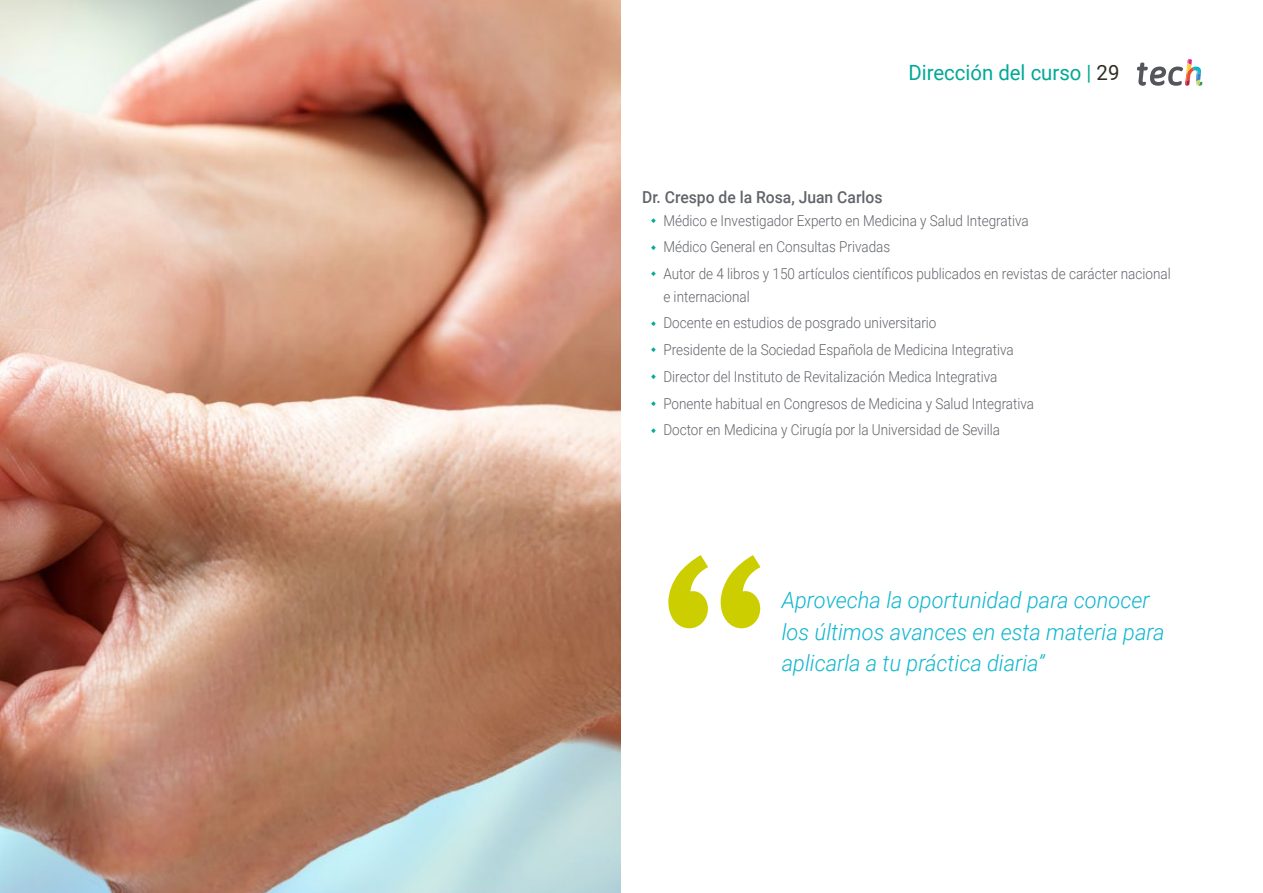
<style>
.page{position:relative;width:1263px;height:893px;background:#fff}
.page>*{position:absolute;margin:0;border:0;box-sizing:border-box;transform-origin:0 0}
.t1{font:italic 300 22.5px/31.5px "Roboto";color:#0fb6cf}
.t2{font:21px "Roboto";color:#00a996}
.t3{font:500 16.5px "Roboto";color:#61646a;scale:.95 1}
.t4{font:300 15px/26.7px "Roboto";color:#61646a;scale:.9 1}
.s1{color:#312e20}
</style>
<div class="page">
<img style="left:0;top:0;width:621px;height:893px">
<svg style="left:1137px;top:59px;width:65px;height:27px"></svg>
<svg style="left:668px;top:555px;width:92px;height:73px"></svg>
<h2 class="t2" style="left:908px;top:57px;width:213px">Dirección del curso | <span class="s1">29</span></h2>
<p class="t3" style="left:642px;top:186px;width:255px">Dr. Crespo de la Rosa, Juan Carlos</p>
<p class="t4" style="left:663px;top:206px;width:565px">Médico e Investigador Experto en Medicina y Salud Integrativa<br>Médico General en Consultas Privadas<br>Autor de 4 libros y 150 artículos científicos publicados en revistas de carácter nacional</p>
<p class="t4" style="left:663px;top:282px;width:413px">e internacional<br>Docente en estudios de posgrado universitario<br>Presidente de la Sociedad Española de Medicina Integrativa Director del Instituto de Revitalización Medica Integrativa Ponente habitual en Congresos de Medicina y Salud Integrativa Doctor en Medicina y Cirugía por la Universidad de Sevilla</p>
<h1 class="t1" style="left:782px;top:583px;width:384px">Aprovecha la oportunidad para conocer los últimos avances en esta materia para aplicarla a tu práctica diaria”</h1>
</div>
